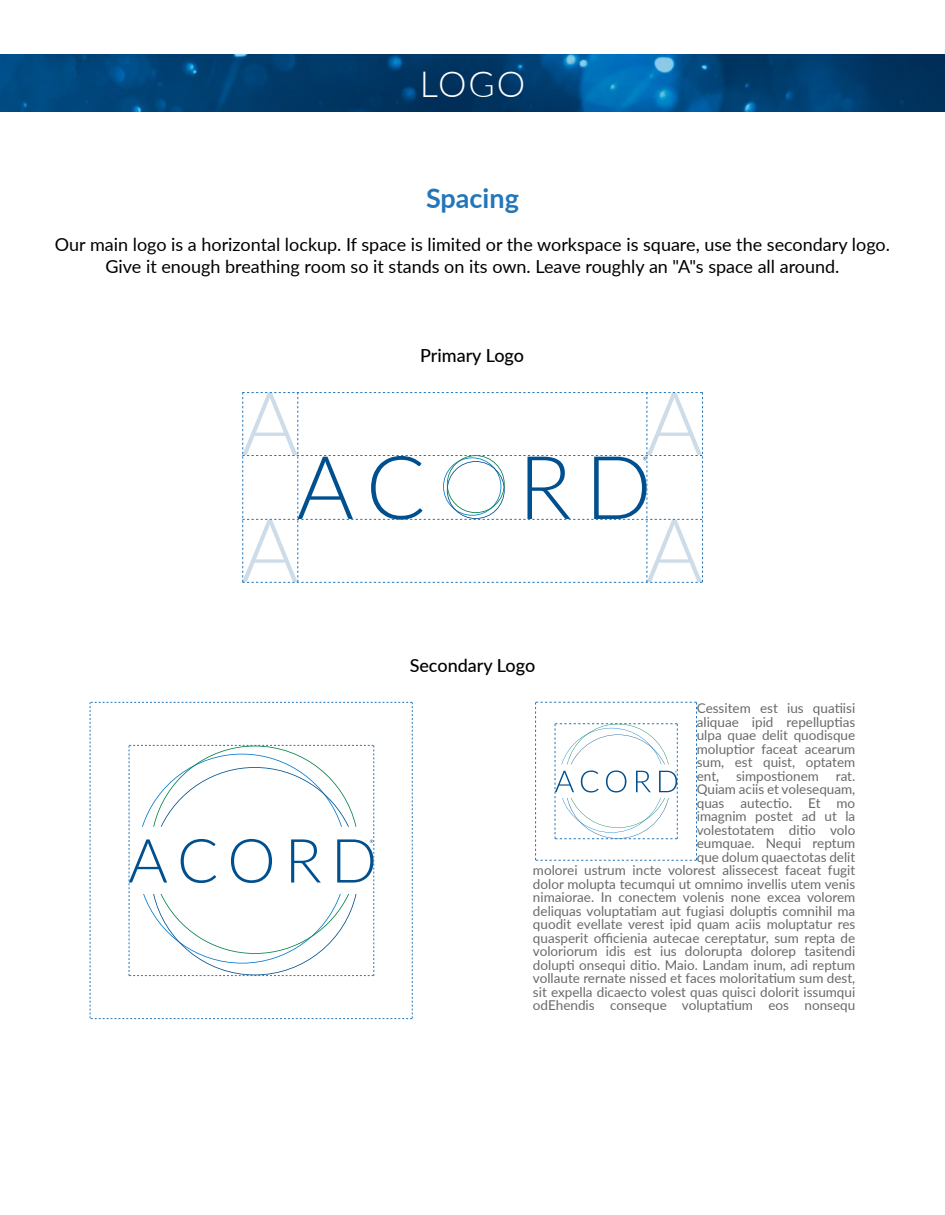
<style>
.page{position:relative;width:945px;height:1215px;background:#fff}
.page>*{position:absolute;margin:0;border:0;box-sizing:border-box;transform-origin:0 0}
.t1{font:300 36px "Lato";color:#fff}
.t2{font:700 27px "Lato";color:#2376ba}
.t3{font:18px/21.6px "Lato";color:#000;text-align:center}
.t4{font:500 18px "Lato";color:#000}
.t5{font:13.5px/13.5px "Lato";color:#686969;text-align:right}
</style>
<div class="page">
<img style="left:0;top:54px;width:945px;height:57px">
<svg style="left:90px;top:702px;width:323px;height:317px"></svg>
<svg style="left:535px;top:702px;width:162px;height:159px"></svg>
<svg style="left:242px;top:392px;width:461px;height:191px"></svg>
<h1 class="t1" style="left:420px;top:59px;width:107px">LOGO</h1>
<h2 class="t2" style="left:426px;top:178px;width:94px">Spacing</h2>
<h3 class="t3" style="left:55px;top:233px;width:837px">Our main logo is a horizontal lockup. If space is limited or the workspace is square, use the secondary logo.<br>Give it enough breathing room so it stands on its own. Leave roughly an "A"s space all around.</h3>
<h3 class="t4" style="left:420px;top:343px;width:105px">Primary Logo</h3>
<h3 class="t4" style="left:410px;top:653px;width:127px">Secondary Logo</h3>
<p class="t5" style="left:533px;top:701px;width:324px">Cessitem est ius quatiisi<br>aliquae ipid repelluptias<br>ulpa quae delit quodisque<br>moluptior faceat acearum<br>sum, est quist, optatem<br>ent, simpostionem rat.<br>Quiam aciis et volesequam,<br>quas autectio. Et mo<br>imagnim postet ad ut la<br>volestotatem ditio volo<br>eumquae. Nequi reptum<br>que dolum quaectotas delit<br>molorei ustrum incte volorest alissecest faceat fugit dolor molupta tecumqui ut omnimo invellis utem venis nimaiorae. In conectem volenis none excea volorem deliquas voluptatiam aut fugiasi doluptis comnihil ma quodit evellate verest ipid quam aciis moluptatur res quasperit officienia autecae cereptatur, sum repta de voloriorum idis est ius dolorupta dolorep tasitendi dolupti onsequi ditio. Maio. Landam inum, adi reptum vollaute rernate nissed et faces moloritatium sum dest, sit expella dicaecto volest quas quisci dolorit issumqui odEhendis conseque voluptatium eos nonsequ</p>
</div>
